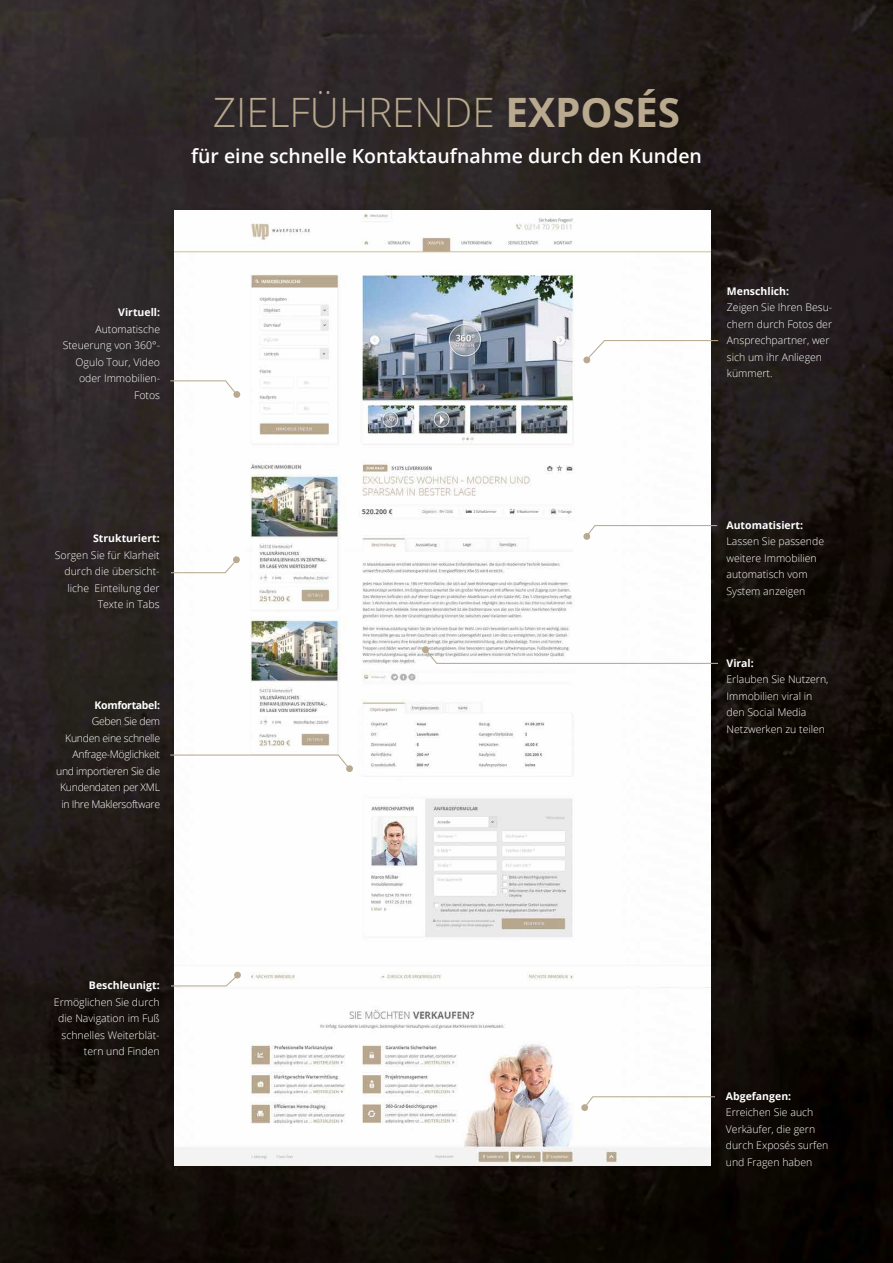
<style>
.page{position:relative;width:893px;height:1263px;background:#fff}
.page>*{position:absolute;margin:0;border:0;box-sizing:border-box;transform-origin:0 0}
.t1{font:300 40.5px "Open Sans";color:#b8a98f}
.t2{font:600 19.5px "Open Sans";color:#fff}
.t3{font:300 10.5px/16.5px "Open Sans";color:#fff}
.t4{font:300 10.5px/16.5px "Open Sans";letter-spacing:-.03em;color:#fff;text-align:right}
.t5{font:700 10.5px "Open Sans";color:#fff}
.t6{font:700 10.5px "Open Sans";letter-spacing:-.03em;color:#fff}
.s1{font-weight:700}
</style>
<div class="page">
<img style="left:0;top:0;width:893px;height:1263px">
<div style="left:167px;top:204px;width:551px;height:968px;background:#000;opacity:.11"></div>
<img style="left:174px;top:211px;width:537px;height:954px">
<div style="left:233px;top:391px;width:7px;height:7px;background:#b8a98f;border-radius:50%"></div>
<svg style="left:169px;top:380px;width:69px;height:16px"></svg>
<div style="left:346px;top:765px;width:7px;height:7px;background:#b8a98f;border-radius:50%"></div>
<svg style="left:169px;top:754px;width:182px;height:16px"></svg>
<div style="left:583px;top:356px;width:7px;height:7px;background:#b8a98f;border-radius:50%"></div>
<svg style="left:585px;top:340px;width:134px;height:21px"></svg>
<svg style="left:583px;top:533px;width:7px;height:7px"></svg>
<svg style="left:585px;top:524px;width:133px;height:13px"></svg>
<div style="left:581px;top:1104px;width:7px;height:7px;background:#b8a98f;border-radius:50%"></div>
<svg style="left:583px;top:1096px;width:133px;height:13px"></svg>
<div style="left:422px;top:646px;width:7px;height:7px;background:#b8a98f;border-radius:50%"></div>
<svg style="left:424px;top:648px;width:295px;height:16px"></svg>
<div style="left:233px;top:556px;width:7px;height:7px;background:#b8a98f;border-radius:50%"></div>
<svg style="left:170px;top:559px;width:68px;height:15px"></svg>
<div style="left:234px;top:972px;width:7px;height:6px;background:#b8a98f;border-radius:50%"></div>
<svg style="left:170px;top:974px;width:69px;height:13px"></svg>
<h1 class="t1" style="left:213px;top:84px;width:469px">ZIELFÜHRENDE <span class="s1">EXPOSÉS</span></h1>
<h2 class="t2" style="left:191px;top:142px;width:512px">für eine schnelle Kontaktaufnahme durch den Kunden</h2>
<p class="t5" style="left:118px;top:305px;width:43px">Virtuell:</p>
<p class="t3" style="left:63px;top:320px;width:99px;text-align:right">Automatische<br>Steuerung von 360°-<br>Ogulo Tour, Video oder Immobilien-<br>Fotos</p>
<p class="t5" style="left:93px;top:531px;width:68px">Strukturiert:</p>
<p class="t3" style="left:55px;top:546px;width:106px;text-align:right">Sorgen Sie für Klarheit durch die übersicht&shy;liche Einteilung der<br>Texte in Tabs</p>
<p class="t6" style="left:94px;top:697px;width:67px">Komfortabel:</p>
<p class="t4" style="left:56px;top:713px;width:105px">Geben Sie dem<br>Kunden eine schnelle<br>Anfrage-Möglichkeit und importieren Sie die<br>Kundendaten per XML in Ihre Maklersoftware</p>
<p class="t5" style="left:727px;top:284px;width:64px">Menschlich:</p>
<p class="t3" style="left:727px;top:299px;width:107px">Zeigen Sie Ihren Besu&shy;chern durch Fotos der<br>Ansprechpartner, wer sich um ihr Anliegen kümmert.</p>
<p class="t5" style="left:726px;top:517px;width:78px">Automatisiert:</p>
<p class="t3" style="left:726px;top:533px;width:99px">Lassen Sie passende weitere Immobilien automatisch vom<br>System anzeigen</p>
<p class="t5" style="left:726px;top:656px;width:29px">Viral:</p>
<p class="t3" style="left:726px;top:671px;width:103px">Erlauben Sie Nutzern,<br>Immobilien viral in den Social Media<br>Netzwerken zu teilen</p>
<p class="t5" style="left:89px;top:978px;width:72px">Beschleunigt:</p>
<p class="t3" style="left:54px;top:994px;width:107px;text-align:right">Ermöglichen Sie durch die Navigation im Fuß schnelles Weiterblät&shy;tern und Finden</p>
<p class="t5" style="left:726px;top:1089px;width:67px">Abgefangen:</p>
<p class="t3" style="left:726px;top:1104px;width:104px">Erreichen Sie auch<br>Verkäufer, die gern durch Exposés surfen und Fragen haben</p>
</div>
